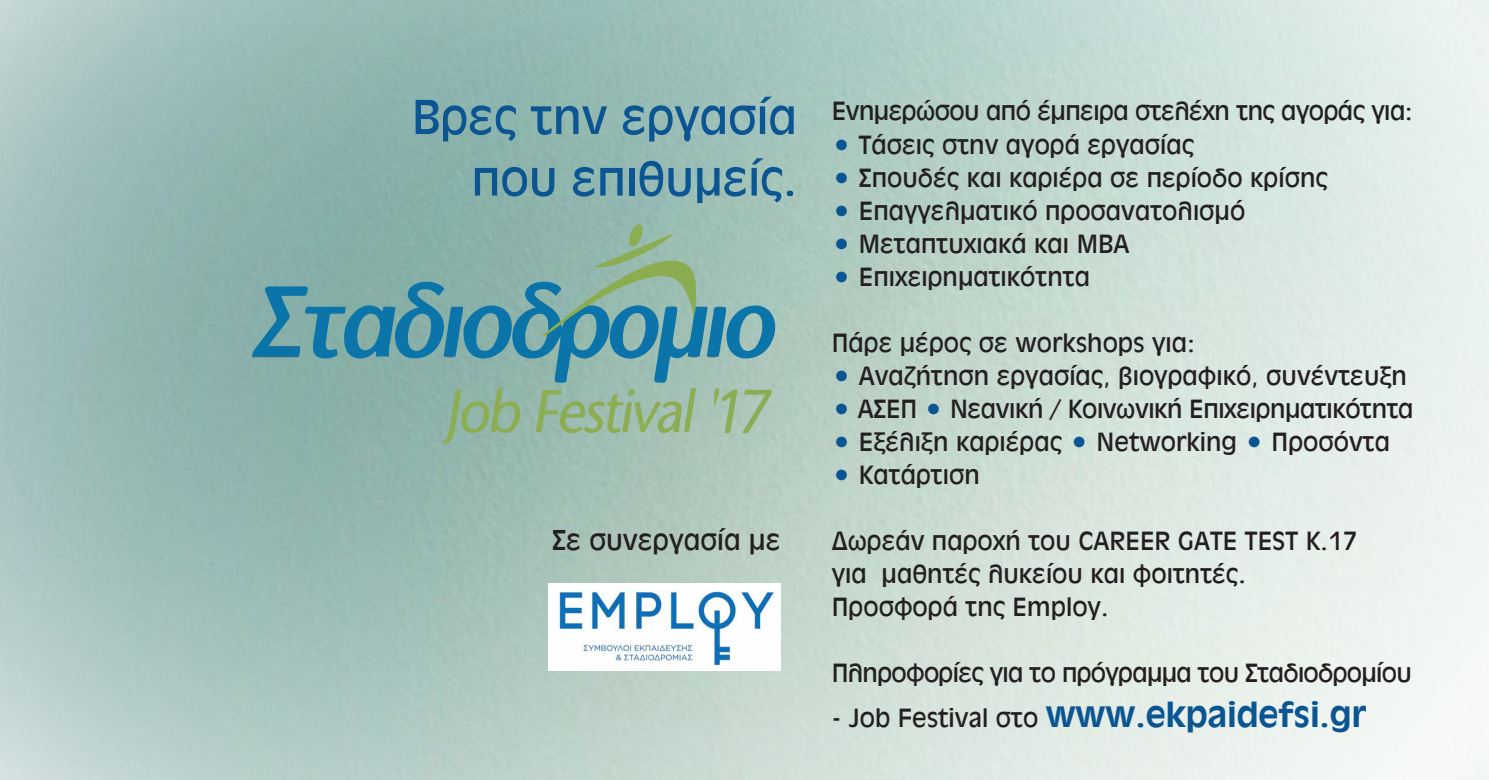
<style>
.page{position:relative;width:1489px;height:780px;background:#fff}
.page>*{position:absolute;margin:0;border:0;box-sizing:border-box;transform-origin:0 0}
.t1{font:51.25px/61.5px "UB Antique Olive";color:#0b5592;text-align:right}
.t2{font:37.5px "UB Antique Olive Bold";color:#0b5592}
.t3{font:30px "UB Antique Olive";color:#231f20}
.t4{font:27.5px/33px "UB Antique Olive";color:#231f20}
.t5{font:27.5px "UB Antique Olive";letter-spacing:-.025em;color:#231f20}
.t6{font:27.5px "UB Antique Olive";letter-spacing:-.02em;color:#231f20}
.s1{color:#0b5592}
.s2{font-family:"UB Antique Olive";font-size:27.5px;color:#231f20}
</style>
<div class="page">
<svg style="left:252px;top:223px;width:523px;height:221px;background:#7eaca7"></svg>
<img style="left:556px;top:590px;width:218px;height:74px">
<h1 class="t1" style="left:412px;top:87px;width:386px">Βρες την εργασία που επιθυμείς.</h1>
<p class="t3" style="left:552px;top:524px;width:230px">Σε συνεργασία με</p>
<p class="t6" style="left:831px;top:97px;width:582px">Ενημερώσου από έμπειρα στελέχη της αγοράς για:</p>
<p class="t4" style="left:831px;top:128px;width:364px"><span class="s1">•</span> Tάσεις στην αγορά εργασίας</p>
<p class="t4" style="left:831px;top:161px;width:497px"><span class="s1">•</span> Σπουδές και καριέρα σε περίοδο κρίσης</p>
<p class="t4" style="left:831px;top:194px;width:415px"><span class="s1">•</span> Επαγγελματικό προσανατολισμό</p>
<p class="t4" style="left:831px;top:227px;width:299px"><span class="s1">•</span> Μεταπτυχιακά και ΜΒΑ</p>
<p class="t4" style="left:831px;top:260px;width:260px"><span class="s1">•</span> Επιχειρηματικότητα</p>
<p class="t4" style="left:831px;top:326px;width:365px">Πάρε μέρος σε workshops για:</p>
<p class="t4" style="left:831px;top:359px;width:577px"><span class="s1">•</span> Aναζήτηση εργασίας, βιογραφικό, συνέντευξη</p>
<p class="t4" style="left:831px;top:392px;width:583px"><span class="s1">•</span> ΑΣΕΠ <span class="s1">•</span> Νεανική / Κοινωνική Επιχειρηματικότητα</p>
<p class="t4" style="left:831px;top:425px;width:560px"><span class="s1">•</span> Εξέλιξη καριέρας <span class="s1">•</span> Νetworking <span class="s1">•</span> Προσόντα</p>
<p class="t4" style="left:831px;top:458px;width:150px"><span class="s1">•</span> Κατάρτιση</p>
<p class="t4" style="left:831px;top:524px;width:527px">Δωρεάν παροχή του CAREER GATE TEST K.17 για μαθητές λυκείου και φοιτητές.<br>Προσφορά της Employ.</p>
<p class="t5" style="left:831px;top:658px;width:581px">Πληροφορίες για το πρόγραμμα του Σταδιοδρομίου</p>
<h2 class="t2" style="left:831px;top:694px;width:536px"><span class="s2">- Job Festival στο</span> www.ekpaidefsi.gr</h2>
</div>
